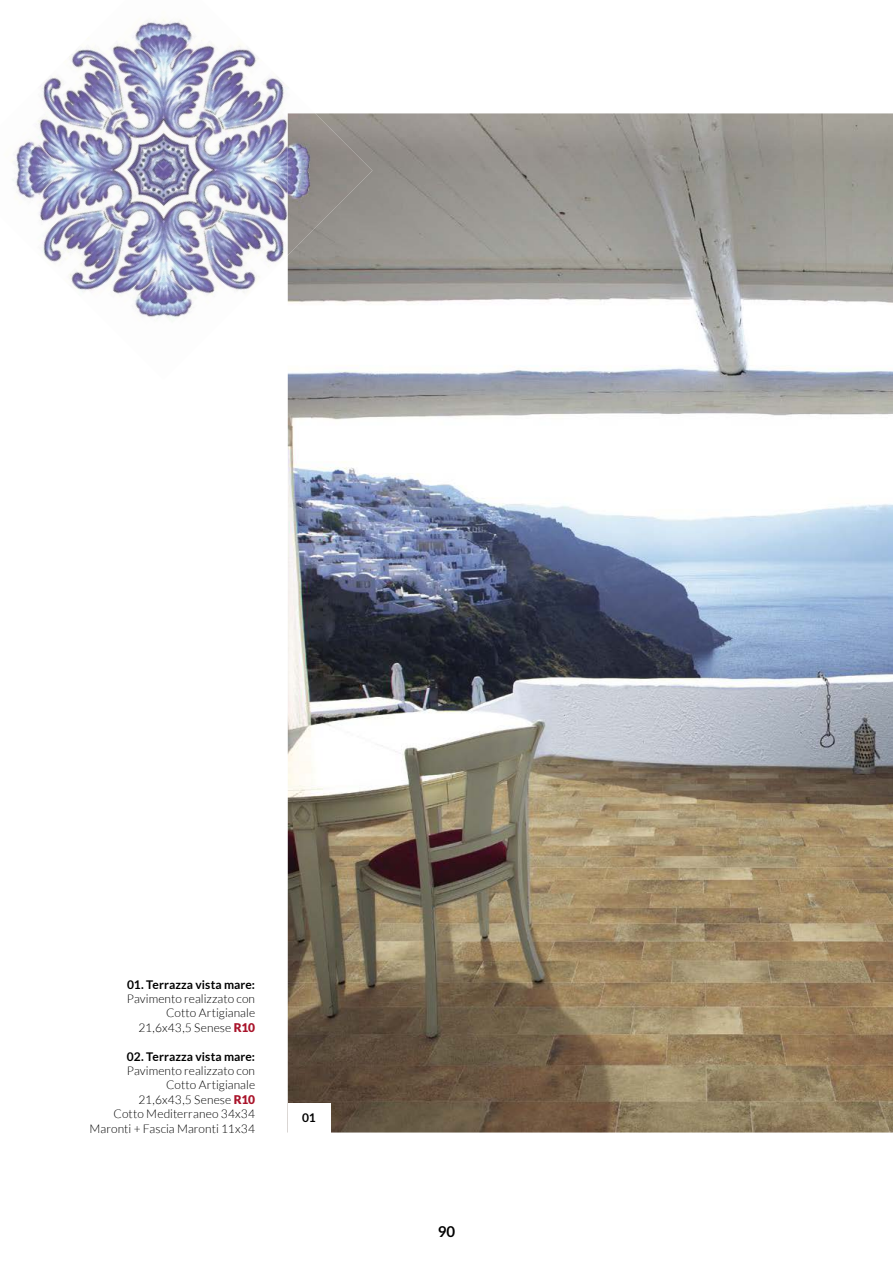
<style>
.page{position:relative;width:893px;height:1263px;background:#fff}
.page>*{position:absolute;margin:0;border:0;box-sizing:border-box;transform-origin:0 0}
.t1{font:700 15px "Lato";color:#000}
.t2{font:300 12px/14.4px "Lato";letter-spacing:.005em;color:#000;text-align:right}
.t3{font:700 12px "Lato";letter-spacing:.005em;color:#000}
.s1{font-weight:900;color:#a9132a}
</style>
<div class="page">
<img style="left:288px;top:113px;width:605px;height:1019px">
<div style="left:288px;top:1103px;width:42px;height:29px;background:#fff"></div>
<img style="left:11px;top:19px;width:304px;height:361px">
<img style="left:288px;top:113px;width:84px;height:142px">
<p class="t3" style="left:127px;top:977px;width:130px">01. Terrazza vista mare:</p>
<p class="t2" style="left:127px;top:991px;width:130px">Pavimento realizzato con<br>Cotto Artigianale<br>21,6x43,5 Senese <span class="s1">R10</span></p>
<p class="t3" style="left:127px;top:1049px;width:130px">02. Terrazza vista mare:</p>
<p class="t2" style="left:90px;top:1063px;width:167px">Pavimento realizzato con<br>Cotto Artigianale<br>21,6x43,5 Senese <span class="s1">R10<br></span>Cotto Mediterraneo 34x34<br>Maronti + Fascia Maronti 11x34</p>
<p class="t3" style="left:301px;top:1111px;width:17px">O0 1</p>
<p class="t1" style="left:438px;top:1223px;width:19px">90</p>
</div>
